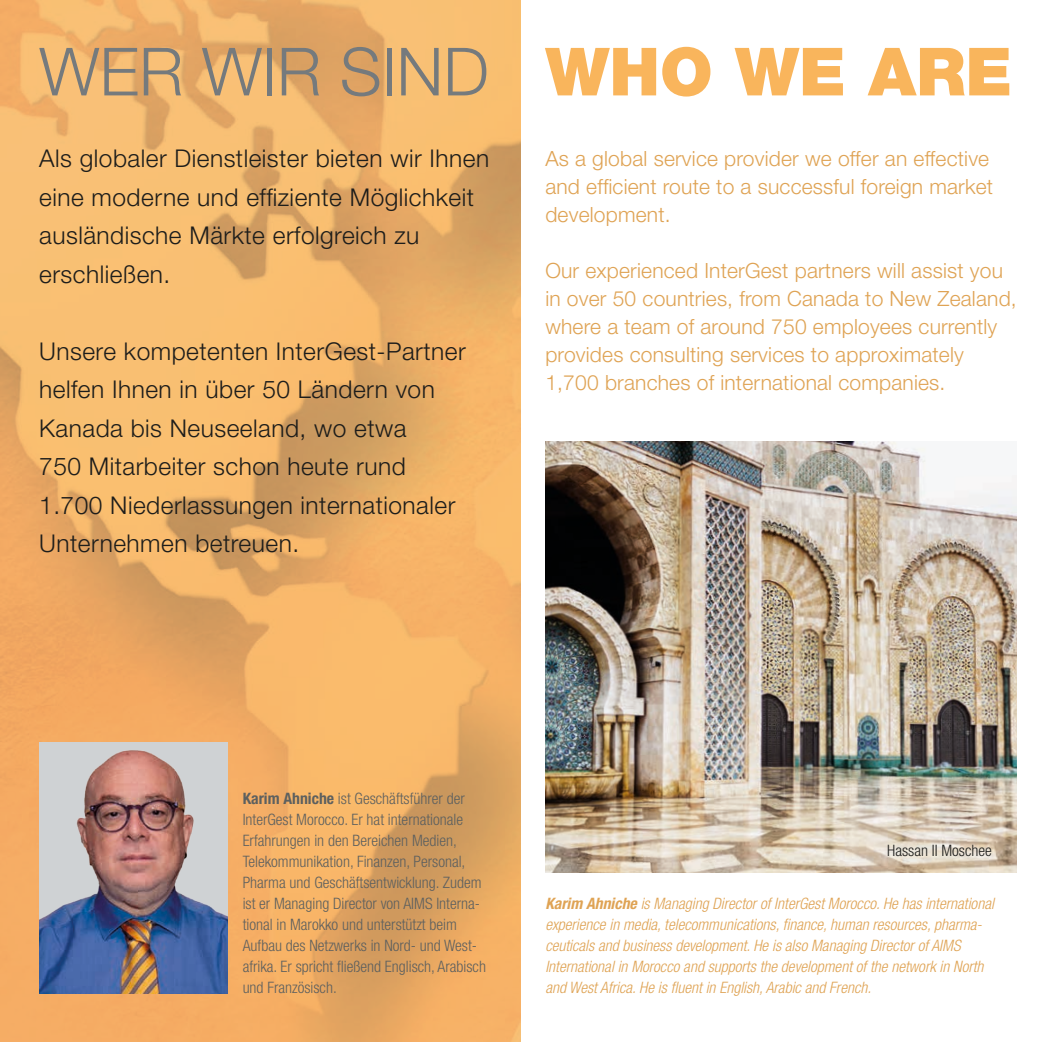
<style>
.page{position:relative;width:1042px;height:1042px;background:#fff}
.page>*{position:absolute;margin:0;border:0;box-sizing:border-box;transform-origin:0 0}
.t1{font:300 66.5px "Helvetica Neue LT Pro";color:#757a7d}
.t2{font:900 66.5px "Helvetica Neue LT Pro";color:#f9b55c}
.t3{font:300 24.5px/38.5px "Helvetica Neue LT Pro";letter-spacing:.02em;color:#1d1d1b}
.t4{font:300 21px/28px "Helvetica Neue LT Pro";letter-spacing:.01em;color:#dfa354}
.t5{font:300 condensed 15.75px/21px "Helvetica Neue LT Pro";color:#5d605f}
.t6{font:italic 300 condensed 15.75px/21px "Helvetica Neue LT Pro";color:#dfa354}
.t7{font:300 condensed 15.75px "Helvetica Neue LT Pro";color:#1d1d1b}
.s1{font-weight:700}
</style>
<div class="page">
<img style="left:0;top:0;width:520px;height:1042px">
<img style="left:39px;top:742px;width:189px;height:251px">
<img style="left:545px;top:442px;width:471px;height:430px">
<svg style="left:0;top:0;width:6px;height:2px"></svg>
<h1 class="t1" style="left:39px;top:31px;width:451px">WER WIR SIND</h1>
<h2 class="t3" style="left:39px;top:139px;width:451px">Als globaler Dienstleister bieten wir Ihnen eine moderne und effiziente Möglichkeit ausländische Märkte erfolgreich zu erschließen.</h2>
<h2 class="t3" style="left:39px;top:331px;width:428px">Unsere kompetenten InterGest-Partner helfen Ihnen in über 50 Ländern von Kanada bis Neuseeland, wo etwa<br>750 Mitarbeiter schon heute rund 1.700 Niederlassungen internationaler Unternehmen betreuen.</h2>
<h1 class="t2" style="left:545px;top:32px;width:468px">WHO WE ARE</h1>
<h3 class="t4" style="left:545px;top:144px;width:449px">As a global service provider we offer an effective and efficient route to a successful foreign market development.</h3>
<p class="t4" style="left:545px;top:256px;width:473px">Our experienced InterGest partners will assist you in over 50 countries, from Canada to New Zealand, where a team of around 750 employees currently provides consulting services to approximately 1,700 branches of international companies.</p>
<p class="t5" style="left:243px;top:788px;width:245px"><span class="s1">Karim Ahniche</span> ist Geschäftsführer der InterGest Morocco. Er hat internationale Erfahrungen in den Bereichen Medien, Telekommunikation, Finanzen, Personal, Pharma und Geschäftsentwicklung. Zudem ist er Managing Director von AIMS Interna&shy;tional in Marokko und unterstützt beim Aufbau des Netzwerks in Nord- und West&shy;afrika. Er spricht fließend Englisch, Arabisch und Französisch.</p>
<p class="t7" style="left:887px;top:841px;width:106px">Hassan II Moschee</p>
<p class="t6" style="left:545px;top:893px;width:450px"><span class="s1">Karim Ahniche</span> is Managing Director of InterGest Morocco. He has international experience in media, telecommunications, finance, human resources, pharma&shy;ceuticals and business development. He is also Managing Director of AIMS International in Morocco and supports the development of the network in North and West Africa. He is fluent in English, Arabic and French.</p>
</div>
